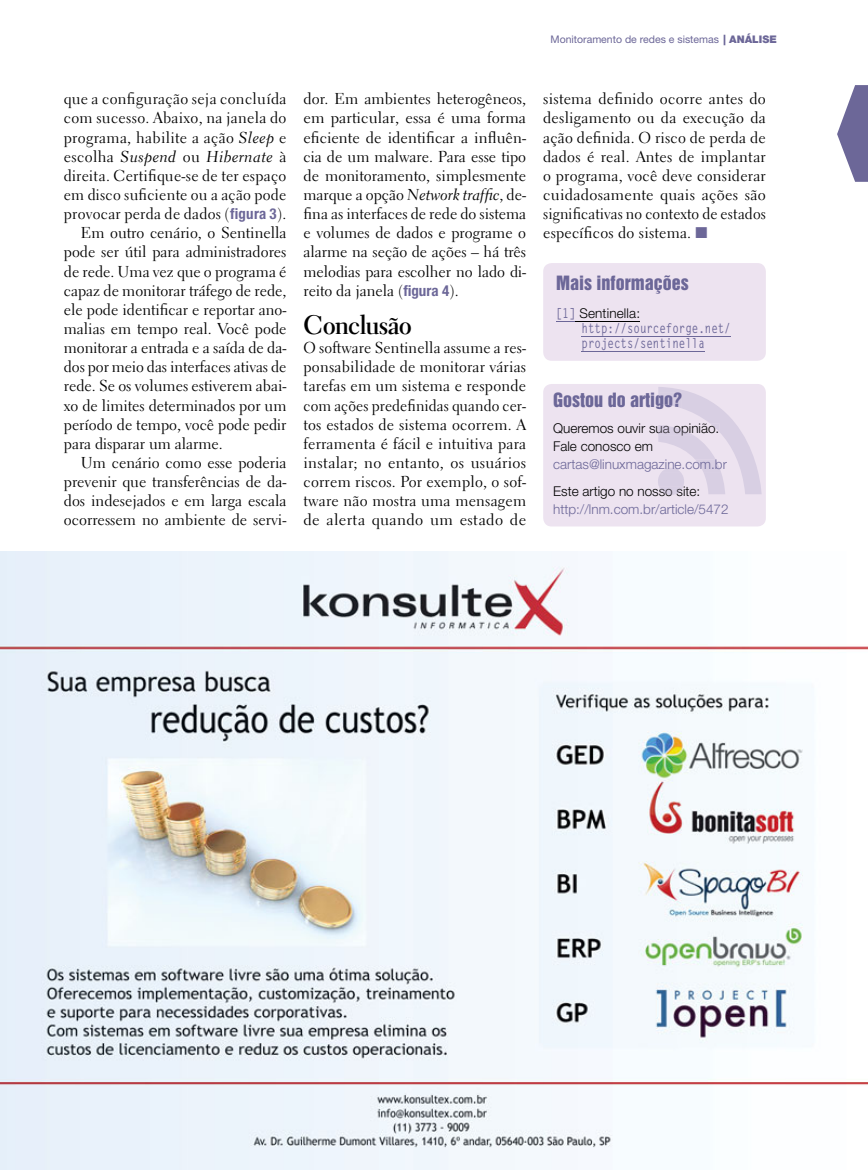
<style>
.page{position:relative;width:868px;height:1170px;background:#fff}
.page>*{position:absolute;margin:0;border:0;box-sizing:border-box;transform-origin:0 0}
.t1{font:27px "Electra LT Std Bold Display";color:#000}
.t2{font:18px "Helvetica Inserat LT Std";color:#6c6798}
.t3{font:18px "Helvetica Inserat";color:#6c6798}
.t4{font:15.75px/19.2px "Electra LT Std";color:#000;text-align:justify}
.t5{font:15.75px "Electra LT Std";letter-spacing:.02em;color:#000}
.t6{font:15.75px "Electra LT Std Cursive";letter-spacing:.02em;color:#000}
.t7{font:300 13.5px/26.5px "Helvetica Neue LT Std";color:#6c6798}
.t8{font:300 13.5px/18px "Helvetica Neue LT Std";color:#000}
.t9{font:700 13.5px/15px "Letter Gothic Std";color:#6c6798;scale:.8 1}
.t10{font:10.5px "Helvetica Neue LT Std";color:#6c6798}
.s1{font-weight:900}
.s2{font-family:"Electra LT Std Cursive"}
.s3{font-family:"Electra LT Std"}
.s4{font-family:"Helvetica Neue LT Std";font-weight:700;font-stretch:condensed;font-size:15px;color:#6c6798}
.s5{color:#6c6798}
.s6{font-family:"Letter Gothic Std";font-weight:700;color:#6c6798}
.s7{color:#322e35}
.s8{color:#000}
</style>
<div class="page">
<svg style="left:837px;top:85px;width:30px;height:97px"></svg>
<div style="left:543px;top:263px;width:222px;height:98px;background:#ede3f0;border-radius:9px"></div>
<hr style="left:575px;top:320px;width:65px;height:1px;background:#000">
<hr style="left:581px;top:335px;width:149px;height:1px;background:#6c6798">
<hr style="left:581px;top:350px;width:123px;height:1px;background:#6c6798">
<div style="left:543px;top:384px;width:222px;height:142px;background:#ede3f0;border-radius:9px"></div>
<svg style="left:658px;top:387px;width:103px;height:108px"></svg>
<img style="left:0;top:551px;width:867px;height:618px">
<p class="t10" style="left:550px;top:35px;width:228px">Monitoramento de redes e sistemas <span class="s1">| ANÁLISE</span></p>
<p class="t4" style="left:64px;top:91px;width:224px">que a configuração seja concluída com sucesso. Abaixo, na janela do programa, habilite a ação <span class="s2">Sleep</span> e</p>
<p class="t6" style="left:64px;top:150px;width:224px"><span class="s3">escolha</span> Suspend <span class="s3">ou</span> Hibernate <span class="s3">à</span></p>
<p class="t5" style="left:64px;top:169px;width:224px">direita. Certifique -se de ter espaço</p>
<p class="t4" style="left:64px;top:186px;width:224px">em disco suficiente ou a ação pode</p>
<p class="t5" style="left:64px;top:207px;width:224px">provocar perda de dados ( <span class="s4">figura 3</span> ).</p>
<p class="t4" style="left:81px;top:225px;width:207px">Em outro cenário, o Sentinella</p>
<p class="t4" style="left:64px;top:244px;width:224px">pode ser útil para administradores</p>
<p class="t4" style="left:64px;top:263px;width:224px">de rede. Uma vez que o programa é</p>
<p class="t4" style="left:64px;top:282px;width:224px">capaz de monitorar tráfego de rede,</p>
<p class="t4" style="left:64px;top:301px;width:224px">ele pode identificar e reportar ano-</p>
<p class="t4" style="left:64px;top:320px;width:224px">malias em tempo real. Você pode</p>
<p class="t4" style="left:64px;top:340px;width:224px">monitorar a entrada e a saída de da-</p>
<p class="t4" style="left:64px;top:359px;width:224px">dos por meio das interfaces ativas de</p>
<p class="t4" style="left:64px;top:378px;width:224px">rede. Se os volumes estiverem abai-</p>
<p class="t4" style="left:64px;top:397px;width:224px">xo de limites determinados por um</p>
<p class="t4" style="left:64px;top:416px;width:224px">período de tempo, você pode pedir</p>
<p class="t4" style="left:64px;top:435px;width:160px">para disparar um alarme.</p>
<p class="t4" style="left:81px;top:454px;width:207px">Um cenário como esse poderia</p>
<p class="t4" style="left:64px;top:473px;width:224px">prevenir que transferências de da-</p>
<p class="t4" style="left:64px;top:493px;width:224px">dos indesejados e em larga escala</p>
<p class="t4" style="left:64px;top:512px;width:224px">ocorressem no ambiente de servi-</p>
<p class="t4" style="left:303px;top:91px;width:224px">dor. Em ambientes heterogêneos, em particular, essa é uma forma eficiente de identificar a influên&shy;cia de um malware. Para esse tipo de monitoramento, simplesmente marque a opção <span class="s2">Network traffic</span> , de&shy;fina as interfaces de rede do sistema e volumes de dados e programe o alarme na seção de ações – há três melodias para escolher no lado di&shy;reito da janela ( <span class="s4">figura 4</span> ).</p>
<h1 class="t1" style="left:303px;top:314px;width:109px">Conclusão</h1>
<p class="t4" style="left:303px;top:340px;width:224px">O software Sentinella assume a res&shy;ponsabilidade de monitorar várias tarefas em um sistema e responde com ações predefinidas quando cer&shy;tos estados de sistema ocorrem. A ferramenta é fácil e intuitiva para instalar; no entanto, os usuários correm riscos. Por exemplo, o sof&shy;tware não mostra uma mensagem de alerta quando um estado de</p>
<p class="t4" style="left:543px;top:91px;width:224px">sistema definido ocorre antes do desligamento ou da execução da ação definida. O risco de perda de dados é real. Antes de implantar o programa, você deve considerar cuidadosamente quais ações são significativas no contexto de estados específicos do sistema. <span class="s5">■</span></p>
<p class="t2" style="left:556px;top:276px;width:134px">Mais informações</p>
<p class="t8" style="left:556px;top:305px;width:85px"><span class="s6">[1]</span> Sentinella:</p>
<p class="t9" style="left:581px;top:321px;width:188px">http://sourceforge.net/ projects/sentinella</p>
<p class="t3" style="left:553px;top:392px;width:131px">Gostou do artigo?</p>
<p class="t8" style="left:553px;top:421px;width:168px">Queremos ouvir s<span class="s7">ua opin</span>iã<span class="s7">o.<br></span>Fale conosco em</p>
<p class="t7" style="left:553px;top:452px;width:175px">cartas@linuxmagazine.com.br<br><span class="s8">Este artigo no nos</span><span class="s7">so s</span><span class="s8">ite:</span></p>
<p class="t7" style="left:553px;top:497px;width:177px">http://lnm.com.br/article/5472</p>
</div>
